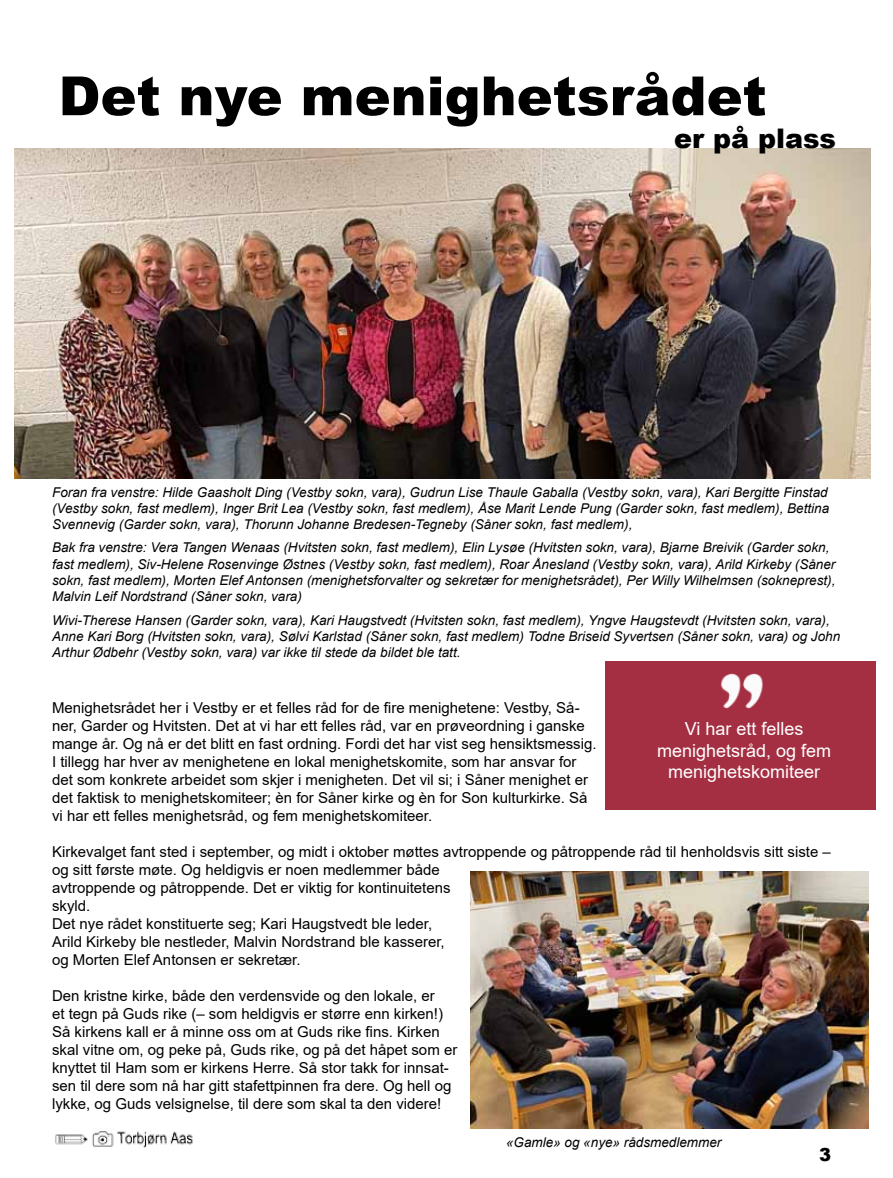
<style>
.page{position:relative;width:893px;height:1178px;background:#fff}
.page>*{position:absolute;margin:0;border:0;box-sizing:border-box;transform-origin:0 0}
.t1{font:900 54px "Arial";color:#000}
.t2{font:900 27px "Arial";color:#000}
.t3{font:18px/21.6px "Arial";color:#fff;text-align:center}
.t4{font:900 18px "Arial";color:#000}
.t5{font:15px/18px "Arial";color:#000}
.t6{font:italic 13.5px/16.2px "Arial";color:#000}
</style>
<div class="page">
<img style="left:15px;top:149px;width:855px;height:330px">
<img style="left:471px;top:872px;width:397px;height:256px">
<img style="left:55px;top:1131px;width:138px;height:17px">
<div style="left:606px;top:662px;width:270px;height:148px;background:#a42f42"></div>
<img style="left:720px;top:673px;width:43px;height:36px">
<h1 class="t1" style="left:58px;top:57px;width:710px">Det nye menighetsrådet</h1>
<h2 class="t2" style="left:674px;top:118px;width:163px">er på plass</h2>
<p class="t6" style="left:52px;top:484px;width:779px;text-align:justify">Foran fra venstre: Hilde Gaasholt Ding (Vestby sokn, vara), Gudrun Lise Thaule Gaballa (Vestby sokn, vara), Kari Bergitte Finstad (Vestby sokn, fast medlem), Inger Brit Lea (Vestby sokn, fast medlem), Åse Marit Lende Pung (Garder sokn, fast medlem), Bettina Svennevig (Garder sokn, vara), Thorunn Johanne Bredesen-Tegneby (Såner sokn, fast medlem),</p>
<p class="t6" style="left:52px;top:540px;width:785px">Bak fra venstre: Vera Tangen Wenaas (Hvitsten sokn, fast medlem), Elin Lysøe (Hvitsten sokn, vara), Bjarne Breivik (Garder sokn, fast medlem), Siv-Helene Rosenvinge Østnes (Vestby sokn, fast medlem), Roar Ånesland (Vestby sokn, vara), Arild Kirkeby (Såner sokn, fast medlem), Morten Elef Antonsen (menighetsforvalter og sekretær for menighetsrådet), Per Willy Wilhelmsen (sokneprest), Malvin Leif Nordstrand (Såner sokn, vara)</p>
<p class="t6" style="left:52px;top:612px;width:790px">Wivi-Therese Hansen (Garder sokn, vara), Kari Haugstvedt (Hvitsten sokn, fast medlem), Yngve Haugstevdt (Hvitsten sokn, vara),<br>Anne Kari Borg (Hvitsten sokn, vara), Sølvi Karlstad (Såner sokn, fast medlem) Todne Briseid Syvertsen (Såner sokn, vara) og John<br>Arthur Ødbehr (Vestby sokn, vara) var ikke til stede da bildet ble tatt.</p>
<p class="t5" style="left:52px;top:698px;width:546px">Menighetsrådet her i Vestby er et felles råd for de fire menighetene: Vestby, Så&shy;ner, Garder og Hvitsten. Det at vi har ett felles råd, var en prøveordning i ganske mange år. Og nå er det blitt en fast ordning. Fordi det har vist seg hensiktsmessig.<br>I tillegg har hver av menighetene en lokal menighetskomite, som har ansvar for det som konkrete arbeidet som skjer i menigheten. Det vil si; i Såner menighet er det faktisk to menighetskomiteer; èn for Såner kirke og èn for Son kulturkirke. Så vi har ett felles menighetsråd, og fem menighetskomiteer.</p>
<p class="t5" style="left:52px;top:842px;width:780px">Kirkevalget fant sted i september, og midt i oktober møttes avtroppende og påtroppende råd til henholdsvis sitt siste – og sitt første møte. Og heldigvis er noen medlemmer både<br>avtroppende og påtroppende. Det er viktig for kontinuitetens<br>skyld.<br>Det nye rådet konstituerte seg; Kari Haugstvedt ble leder,<br>Arild Kirkeby ble nestleder, Malvin Nordstrand ble kasserer,<br>og Morten Elef Antonsen er sekretær.</p>
<p class="t5" style="left:52px;top:986px;width:407px">Den kristne kirke, både den verdensvide og den lokale, er<br>et tegn på Guds rike (– som heldigvis er større enn kirken!)<br>Så kirkens kall er å minne oss om at Guds rike fins. Kirken skal vitne om, og peke på, Guds rike, og på det håpet som er knyttet til Ham som er kirkens Herre. Så stor takk for innsat&shy;sen til dere som nå har gitt stafettpinnen fra dere. Og hell og lykke, og Guds velsignelse, til dere som skal ta den videre!</p>
<p class="t6" style="left:506px;top:1134px;width:217px">«Gamle» og «nye» rådsmedlemmer</p>
<p class="t3" style="left:657px;top:718px;width:176px">Vi har ett felles menighetsråd, og fem menighetskomiteer</p>
<p class="t4" style="left:819px;top:1141px;width:14px">3</p>
</div>
